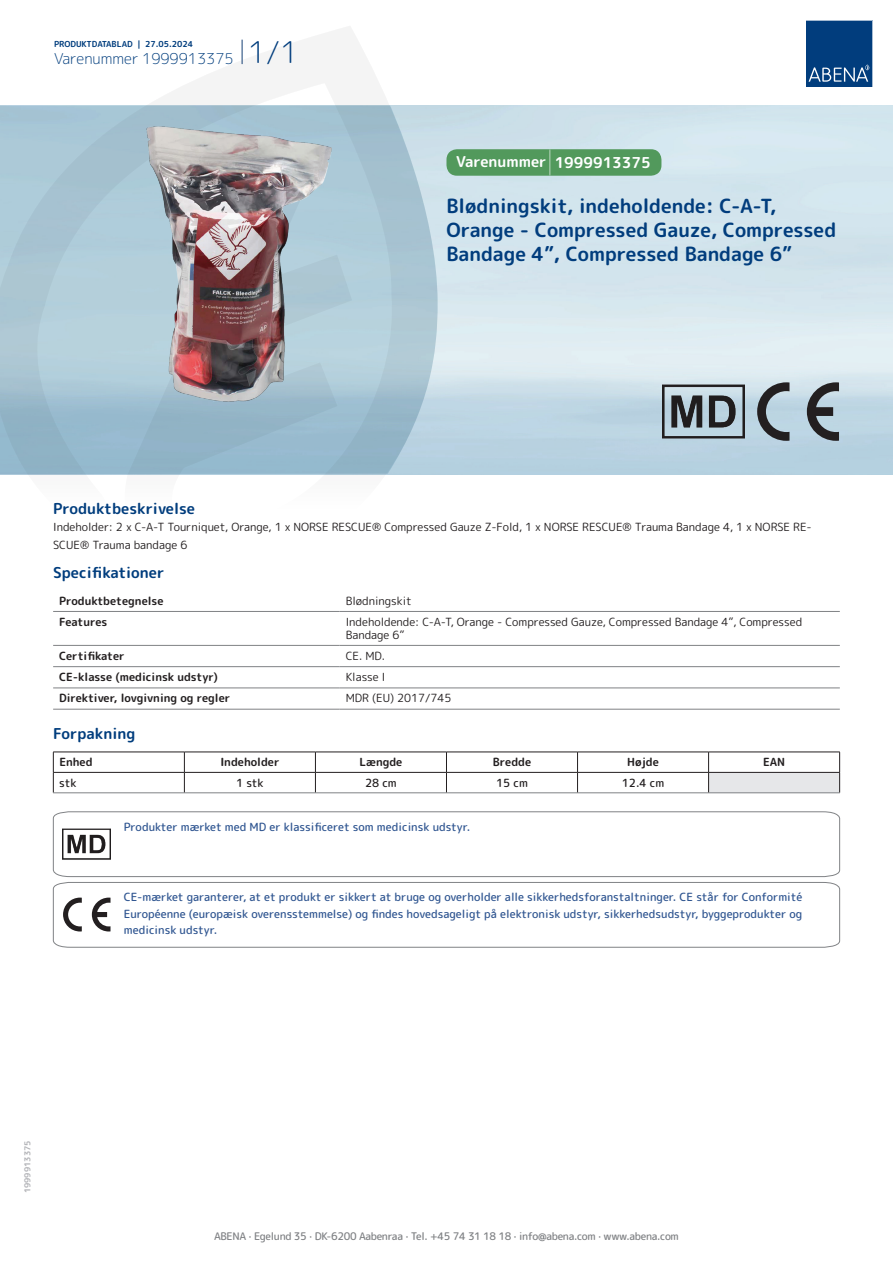
<style>
.page{position:relative;width:893px;height:1263px;background:#fff}
.page>*{position:absolute;margin:0;border:0;box-sizing:border-box;transform-origin:0 0}
.t1{font:700 19.5px/24px "Rounded Mplus 1 c";color:#013d7d}
.t2{font:700 15px "Rounded Mplus 1 c";color:#013d7d}
.t3{font:300 15px "Rounded Mplus 1 c";color:#013d7d}
.t4{font:700 15px "Rounded Mplus 1 c";color:#fff}
.t5{font:500 11.25px/16.5px "Rounded Mplus 1 c";color:#305691;text-align:justify}
.t6{font:11.25px/18px "Rounded Mplus 1 c";color:#231f20}
.t7{font:700 11.25px "Rounded Mplus 1 c";color:#231f20}
.t8{font:500 11.25px "Rounded Mplus 1 c";color:#231f20}
.t9{font:500 10.5px "Rounded Mplus 1 c";letter-spacing:-.03em;color:#808285}
.t10{font:700 8.25px "Rounded Mplus 1 c";color:#013d7d}
.t11{font:700 8.25px "Rounded Mplus 1 c";color:#b2b3b7}
.s1{font-size:30px}
.s2{font-size:25.5px}
</style>
<div class="page">
<img style="left:439px;top:106px;width:454px;height:368px">
<svg style="left:0;top:26px;width:439px;height:449px"></svg>
<svg style="left:0;top:106px;width:438px;height:368px;background:#a6c4d3"></svg>
<svg style="left:242px;top:40px;width:1px;height:24px"></svg>
<svg style="left:806px;top:20px;width:67px;height:67px;background:#144b86"></svg>
<img style="left:146px;top:127px;width:186px;height:275px">
<hr style="left:53px;top:611px;width:287px;height:1px;background:#808285">
<hr style="left:340px;top:611px;width:500px;height:1px;background:#808285">
<hr style="left:53px;top:645px;width:287px;height:1px;background:#808285">
<hr style="left:340px;top:645px;width:500px;height:1px;background:#808285">
<hr style="left:53px;top:666px;width:287px;height:1px;background:#808285">
<hr style="left:340px;top:666px;width:500px;height:1px;background:#808285">
<hr style="left:53px;top:688px;width:287px;height:1px;background:#808285">
<hr style="left:340px;top:688px;width:500px;height:1px;background:#808285">
<hr style="left:53px;top:709px;width:287px;height:1px;background:#808285">
<hr style="left:340px;top:709px;width:500px;height:1px;background:#808285">
<div style="left:709px;top:772px;width:131px;height:21px;background:#e6e7e9"></div>
<hr style="left:53px;top:752px;width:131px;height:1px;background:#231f20">
<hr style="left:184px;top:752px;width:131px;height:1px;background:#231f20">
<hr style="left:315px;top:752px;width:131px;height:1px;background:#231f20">
<hr style="left:446px;top:752px;width:131px;height:1px;background:#231f20">
<hr style="left:577px;top:752px;width:132px;height:1px;background:#231f20">
<hr style="left:709px;top:752px;width:131px;height:1px;background:#231f20">
<hr style="left:53px;top:772px;width:131px;height:1px;background:#231f20">
<svg style="left:53px;top:752px;width:1px;height:40px"></svg>
<hr style="left:184px;top:772px;width:131px;height:1px;background:#231f20">
<svg style="left:184px;top:752px;width:1px;height:40px"></svg>
<hr style="left:315px;top:772px;width:131px;height:1px;background:#231f20">
<svg style="left:315px;top:752px;width:1px;height:40px"></svg>
<hr style="left:446px;top:772px;width:131px;height:1px;background:#231f20">
<svg style="left:446px;top:752px;width:1px;height:40px"></svg>
<hr style="left:577px;top:772px;width:132px;height:1px;background:#231f20">
<svg style="left:577px;top:752px;width:1px;height:40px"></svg>
<hr style="left:709px;top:772px;width:131px;height:1px;background:#231f20">
<svg style="left:708px;top:752px;width:1px;height:40px"></svg>
<svg style="left:839px;top:752px;width:1px;height:40px"></svg>
<hr style="left:53px;top:792px;width:131px;height:1px;background:#808285">
<hr style="left:184px;top:792px;width:131px;height:1px;background:#808285">
<hr style="left:315px;top:792px;width:131px;height:1px;background:#808285">
<hr style="left:446px;top:792px;width:131px;height:1px;background:#808285">
<hr style="left:577px;top:792px;width:132px;height:1px;background:#808285">
<hr style="left:709px;top:792px;width:131px;height:1px;background:#808285">
<svg style="left:53px;top:811px;width:787px;height:66px"></svg>
<svg style="left:53px;top:882px;width:787px;height:66px"></svg>
<img style="left:663px;top:371px;width:82px;height:81px">
<svg style="left:807px;top:382px;width:32px;height:59px;background:#778188"></svg>
<svg style="left:757px;top:382px;width:32px;height:59px;background:#839098"></svg>
<div style="left:446px;top:149px;width:215px;height:27px;background:#52995c;border-radius:10px"></div>
<p class="t10" style="left:54px;top:38px;width:141px">PRODUKTDATABLAD | 27.05.2024</p>
<h2 class="t3" style="left:54px;top:48px;width:246px">Varenummer 1999913375 <span class="s1">1/1</span></h2>
<h2 class="t4" style="left:456px;top:152px;width:196px">Varenummer <span class="s2">|</span> 1999913375</h2>
<h1 class="t1" style="left:446px;top:194px;width:391px">Blødningskit, indeholdende: C-A-T,<br>Orange - Compressed Gauze, Compressed<br>Bandage 4”, Compressed Bandage 6”</h1>
<h2 class="t2" style="left:53px;top:498px;width:143px">Produktbeskrivelse</h2>
<p class="t6" style="left:53px;top:517px;width:760px">Indeholder: 2 x C-A-T Tourniquet, Orange, 1 x NORSE RESCUE® Compressed Gauze Z-Fold, 1 x NORSE RESCUE® Trauma Bandage 4, 1 x NORSE RE-<br>SCUE® Trauma bandage 6</p>
<h2 class="t2" style="left:53px;top:562px;width:113px">Specifikationer</h2>
<p class="t7" style="left:59px;top:592px;width:106px">Produktbetegnelse</p>
<p class="t6" style="left:346px;top:591px;width:68px">Blødningskit</p>
<p class="t7" style="left:59px;top:614px;width:50px">Features</p>
<p class="t6" style="left:346px;top:615px;width:458px;line-height:13.5px">Indeholdende: C-A-T, Orange - Compressed Gauze, Compressed Bandage 4”, Compressed<br>Bandage 6”</p>
<p class="t7" style="left:59px;top:648px;width:67px">Certifikater</p>
<p class="t6" style="left:346px;top:647px;width:41px">CE. MD.</p>
<p class="t7" style="left:59px;top:669px;width:160px">CE-klasse (medicinsk udstyr)</p>
<p class="t6" style="left:346px;top:668px;width:41px">Klasse I</p>
<p class="t7" style="left:59px;top:690px;width:173px">Direktiver, lovgivning og regler</p>
<p class="t6" style="left:346px;top:689px;width:107px">MDR (EU) 2017/745</p>
<h2 class="t2" style="left:53px;top:723px;width:84px">Forpakning</h2>
<p class="t7" style="left:59px;top:754px;width:35px">Enhed</p>
<p class="t7" style="left:220px;top:754px;width:61px">Indeholder</p>
<p class="t7" style="left:359px;top:754px;width:44px">Længde</p>
<p class="t7" style="left:493px;top:754px;width:40px">Bredde</p>
<p class="t7" style="left:627px;top:754px;width:33px">Højde</p>
<p class="t7" style="left:763px;top:754px;width:24px">EAN</p>
<p class="t8" style="left:59px;top:775px;width:19px">stk</p>
<p class="t8" style="left:236px;top:775px;width:29px">1 stk</p>
<p class="t8" style="left:365px;top:775px;width:33px">28 cm</p>
<p class="t8" style="left:496px;top:775px;width:33px">15 cm</p>
<p class="t8" style="left:622px;top:775px;width:44px">12.4 cm</p>
<p class="t5" style="left:124px;top:818px;width:348px">Produkter mærket med MD er klassificeret som medicinsk udstyr.</p>
<p class="t5" style="left:124px;top:889px;width:680px">CE-mærket garanterer, at et produkt er sikkert at bruge og overholder alle sikkerhedsforanstaltninger. CE står for Conformité Européenne (europæisk overensstemmelse) og findes hovedsageligt på elektronisk udstyr, sikkerhedsudstyr, byggeprodukter og medicinsk udstyr.</p>
<p class="t11" style="left:22px;top:1193px;width:54px;rotate:-90deg">1999913375</p>
<p class="t9" style="left:214px;top:1229px;width:466px">ABENA · Egelund 35 · DK-6200 Aabenraa · Tel. +45 74 31 18 18 · info@abena.com · www.abena.com</p>
</div>
